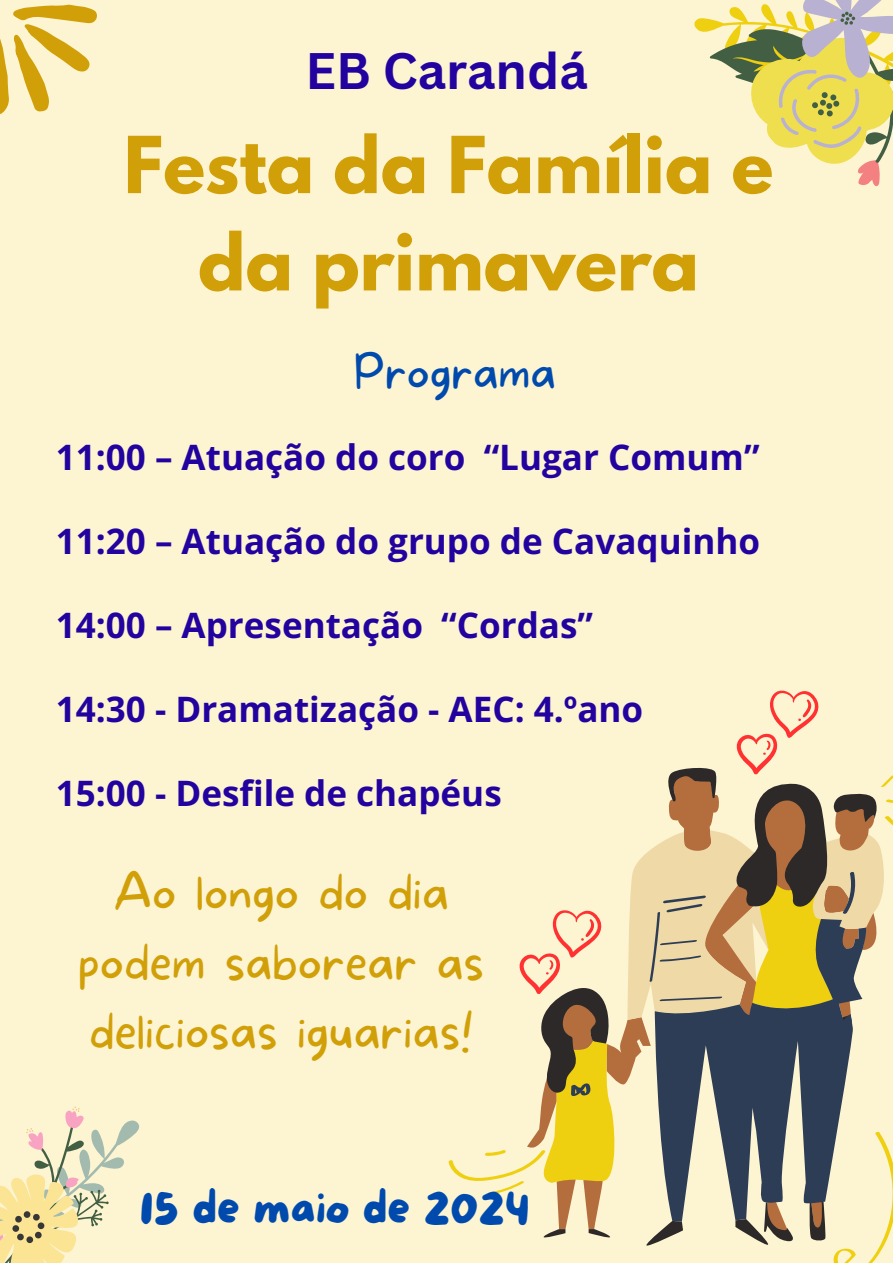
<style>
.page{position:relative;width:893px;height:1263px;background:#fdf4d2}
.page>*{position:absolute;margin:0;border:0;box-sizing:border-box;transform-origin:0 0}
.t1{font:700 69.53px/97.4px "League Spartan";color:#d19f08;text-align:center}
.t2{font:700 49.95px "Canva Sans";color:#23039f}
.t3{font:100 49.5px/69.2px "More Sugar";color:#d19f08;text-align:center}
.t4{font:100 46.95px "More Sugar";color:#004aad}
.t5{font:45.45px "More Sugar";color:#004aad}
.t6{font:700 35.03px "Open Sans";color:#23039f}
</style>
<div class="page">
<svg style="left:448px;top:775px;width:445px;height:488px"></svg>
<svg style="left:878px;top:830px;width:11px;height:197px"></svg>
<svg style="left:540px;top:767px;width:338px;height:481px"></svg>
<svg style="left:571px;top:871px;width:295px;height:350px"></svg>
<svg style="left:0;top:5px;width:97px;height:109px"></svg>
<svg style="left:733px;top:690px;width:86px;height:84px"></svg>
<svg style="left:516px;top:909px;width:86px;height:85px"></svg>
<svg style="left:0;top:1106px;width:139px;height:157px"></svg>
<svg style="left:709px;top:0;width:184px;height:187px"></svg>
<p class="t2" style="left:305px;top:35px;width:284px">EB Carandá</p>
<p class="t1" style="left:124px;top:125px;width:651px">Festa da Família e da primavera</p>
<p class="t4" style="left:354px;top:345px;width:203px">Programa</p>
<h2 class="t6" style="left:56px;top:433px;width:705px">11:00 – Atuação do coro “Lugar Comum”</h2>
<h1 class="t6" style="left:56px;top:517px;width:706px">11:20 – Atuação do grupo de Cavaquinho</h1>
<h3 class="t6" style="left:56px;top:601px;width:539px">14:00 – Apresentação “Cordas”</h3>
<p class="t6" style="left:56px;top:684px;width:589px">14:30 - Dramatização - AEC: 4.ºano</p>
<p class="t6" style="left:56px;top:768px;width:447px">15:00 - Desfile de chapéus</p>
<p class="t3" style="left:78px;top:860px;width:408px">Ao longo do dia podem saborear as deliciosas iguarias!</p>
<p class="t5" style="left:140px;top:1183px;width:391px">15 de maio de 2024</p>
</div>
